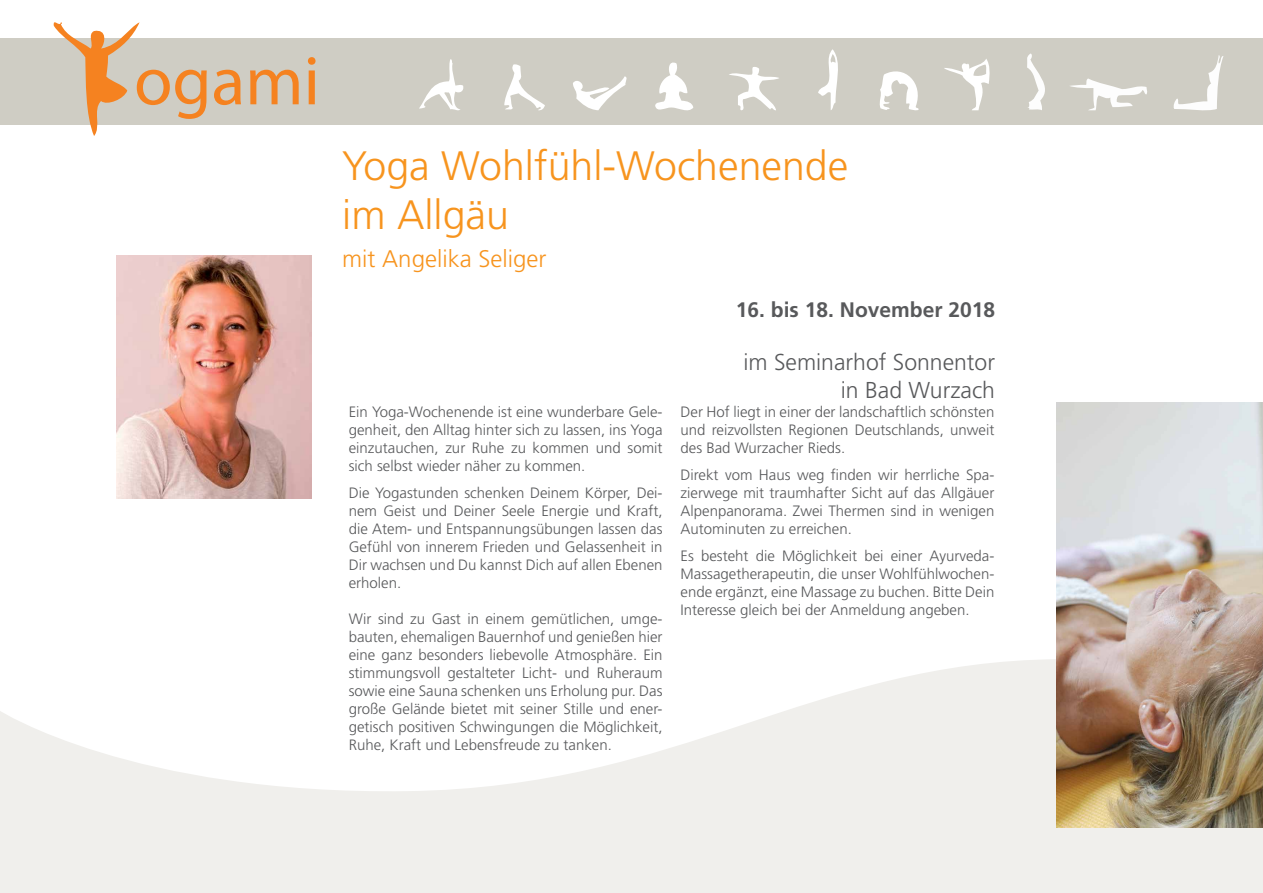
<style>
.page{position:relative;width:1263px;height:893px;background:#fff}
.page>*{position:absolute;margin:0;border:0;box-sizing:border-box;transform-origin:0 0}
.t1{font:69.9px "Myriad Pro";color:#f58220}
.t2{font:300 41.1px/49.3px "Frutiger LT";color:#f7941e}
.t3{font:300 24px "Frutiger LT";color:#f7941e}
.t4{font:300 22.95px/27.6px "Frutiger LT";color:#58595b;text-align:right}
.t5{font:700 21px "Frutiger LT";color:#58595b}
.t6{font:300 15px/18px "Frutiger LT";color:#58595b;text-align:justify}
</style>
<div class="page">
<svg style="left:0;top:659px;width:1263px;height:234px;fill:#f0efec"></svg>
<div style="left:0;top:38px;width:1263px;height:87px;background:#cfcdc4"></div>
<svg style="left:655px;top:62px;width:38px;height:49px"></svg>
<svg style="left:944px;top:59px;width:46px;height:51px"></svg>
<svg style="left:729px;top:67px;width:50px;height:44px"></svg>
<svg style="left:573px;top:76px;width:54px;height:34px"></svg>
<svg style="left:879px;top:71px;width:40px;height:40px"></svg>
<svg style="left:419px;top:59px;width:45px;height:52px"></svg>
<svg style="left:504px;top:64px;width:41px;height:47px"></svg>
<svg style="left:818px;top:49px;width:20px;height:61px"></svg>
<svg style="left:1173px;top:55px;width:50px;height:56px"></svg>
<svg style="left:1070px;top:78px;width:77px;height:32px"></svg>
<svg style="left:1027px;top:53px;width:18px;height:57px"></svg>
<svg style="left:53px;top:22px;width:87px;height:114px"></svg>
<img style="left:1056px;top:403px;width:207px;height:425px">
<img style="left:117px;top:255px;width:195px;height:243px">
<h1 class="t1" style="left:134px;top:38px;width:187px">ogami</h1>
<h2 class="t2" style="left:342px;top:141px;width:507px">Yoga Wohlfühl-Wochenende im Allgäu</h2>
<h3 class="t3" style="left:342px;top:245px;width:205px">mit Angelika Seliger</h3>
<h3 class="t5" style="left:736px;top:297px;width:261px">16. bis 18. November 2018</h3>
<h3 class="t4" style="left:743px;top:348px;width:253px">im Seminarhof Sonnentor in Bad Wurzach</h3>
<p class="t6" style="left:349px;top:403px;width:315px">Ein Yoga-Wochenende ist eine wunderbare Gele&shy;genheit, den Alltag hinter sich zu lassen, ins Yoga einzutauchen, zur Ruhe zu kommen und somit sich selbst wieder näher zu kommen.</p>
<p class="t6" style="left:349px;top:484px;width:315px">Die Yogastunden schenken Deinem Körper, Dei&shy;nem Geist und Deiner Seele Energie und Kraft, die Atem- und Entspannungsübungen lassen das Gefühl von innerem Frieden und Gelassenheit in Dir wachsen und Du kannst Dich auf allen Ebenen erholen.</p>
<p class="t6" style="left:349px;top:610px;width:315px">Wir sind zu Gast in einem gemütlichen, umge&shy;bauten, ehemaligen Bauernhof und genießen hier eine ganz besonders liebevolle Atmosphäre. Ein stimmungsvoll gestalteter Licht- und Ruheraum sowie eine Sauna schenken uns Erholung pur. Das große Gelände bietet mit seiner Stille und ener&shy;getisch positiven Schwingungen die Möglichkeit, Ruhe, Kraft und Lebensfreude zu tanken.</p>
<p class="t6" style="left:680px;top:403px;width:315px">Der Hof liegt in einer der landschaftlich schönsten und reizvollsten Regionen Deutschlands, unweit des Bad Wurzacher Rieds.</p>
<p class="t6" style="left:680px;top:466px;width:315px">Direkt vom Haus weg finden wir herrliche Spa&shy;zierwege mit traumhafter Sicht auf das Allgäuer Alpenpanorama. Zwei Thermen sind in wenigen Autominuten zu erreichen.</p>
<p class="t6" style="left:680px;top:547px;width:315px">Es besteht die Möglichkeit bei einer Ayurveda-Massagetherapeutin, die unser Wohlfühlwochen&shy;ende ergänzt, eine Massage zu buchen. Bitte Dein Interesse gleich bei der Anmeldung angeben.</p>
</div>
